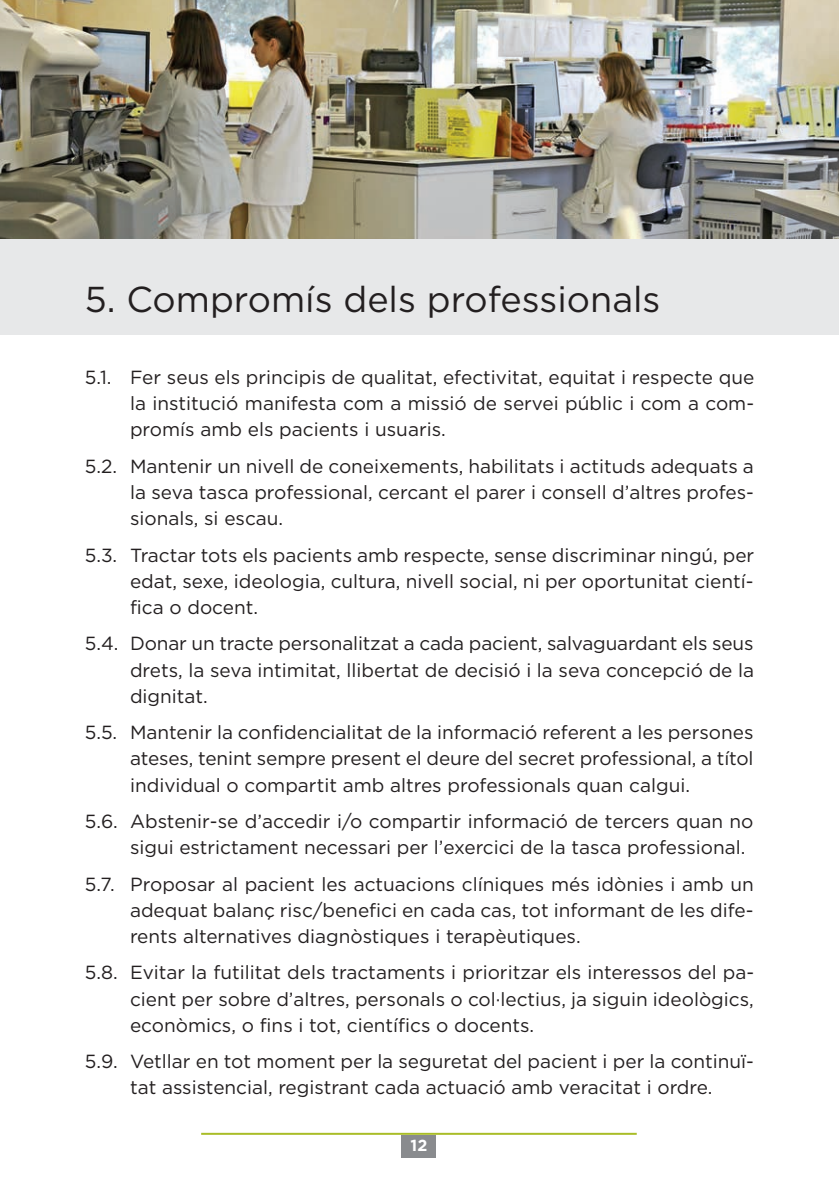
<style>
.page{position:relative;width:839px;height:1191px;background:#fff}
.page>*{position:absolute;margin:0;border:0;box-sizing:border-box;transform-origin:0 0}
.t1{font:36px "Gotham";color:#231f20}
.t2{font:19px/26.2px "Gotham";color:#231f20;text-align:justify}
.t3{font:700 16px "Gotham";color:#fff}
</style>
<div class="page">
<hr style="left:201px;top:1133px;width:436px;height:2px;background:#a9bd27">
<div style="left:402px;top:1135px;width:34px;height:23px;background:#898b8e"></div>
<div style="left:0;top:230px;width:839px;height:105px;background:#e7e8e9"></div>
<img style="left:0;top:0;width:839px;height:238px">
<h1 class="t1" style="left:85px;top:286px;width:577px">5. Compromís dels professionals</h1>
<p class="t2" style="left:130px;top:365px;width:626px;text-indent:-45px">5.1. Fer seus els principis de qualitat, efectivitat, equitat i respecte que la institució manifesta com a missió de servei públic i com a com&shy;promís amb els pacients i usuaris.</p>
<p class="t2" style="left:130px;top:454px;width:625px;text-indent:-45px">5.2. Mantenir un nivell de coneixements, habilitats i actituds adequats a la seva tasca professional, cercant el parer i consell d’altres profes&shy;sionals, si escau.</p>
<p class="t2" style="left:130px;top:543px;width:626px;text-indent:-45px">5.3. Tractar tots els pacients amb respecte, sense discriminar ningú, per edat, sexe, ideologia, cultura, nivell social, ni per oportunitat cientí&shy;fica o docent.</p>
<p class="t2" style="left:130px;top:632px;width:626px;text-indent:-45px">5.4. Donar un tracte personalitzat a cada pacient, salvaguardant els seus drets, la seva intimitat, llibertat de decisió i la seva concepció de la dignitat.</p>
<p class="t2" style="left:130px;top:721px;width:625px;text-indent:-45px">5.5. Mantenir la confidencialitat de la informació referent a les persones ateses, tenint sempre present el deure del secret professional, a títol individual o compartit amb altres professionals quan calgui.</p>
<p class="t2" style="left:130px;top:809px;width:625px;text-indent:-45px">5.6. Abstenir-se d’accedir i/o compartir informació de tercers quan no sigui estrictament necessari per l’exercici de la tasca professional.</p>
<p class="t2" style="left:130px;top:872px;width:625px;text-indent:-45px">5.7. Proposar al pacient les actuacions clíniques més idònies i amb un adequat balanç risc/benefici en cada cas, tot informant de les dife&shy;rents alternatives diagnòstiques i terapèutiques.</p>
<p class="t2" style="left:130px;top:961px;width:626px;text-indent:-45px">5.8. Evitar la futilitat dels tractaments i prioritzar els interessos del pa&shy;cient per sobre d’altres, personals o col·lectius, ja siguin ideològics, econòmics, o fins i tot, científics o docents.</p>
<p class="t2" style="left:85px;top:1050px;width:671px;text-align:center">5.9. Vetllar en tot moment per la seguretat del pacient i per la continuï&shy;tat assistencial, registrant cada actuació amb veracitat i ordre.</p>
<p class="t3" style="left:411px;top:1139px;width:18px">12</p>
</div>
